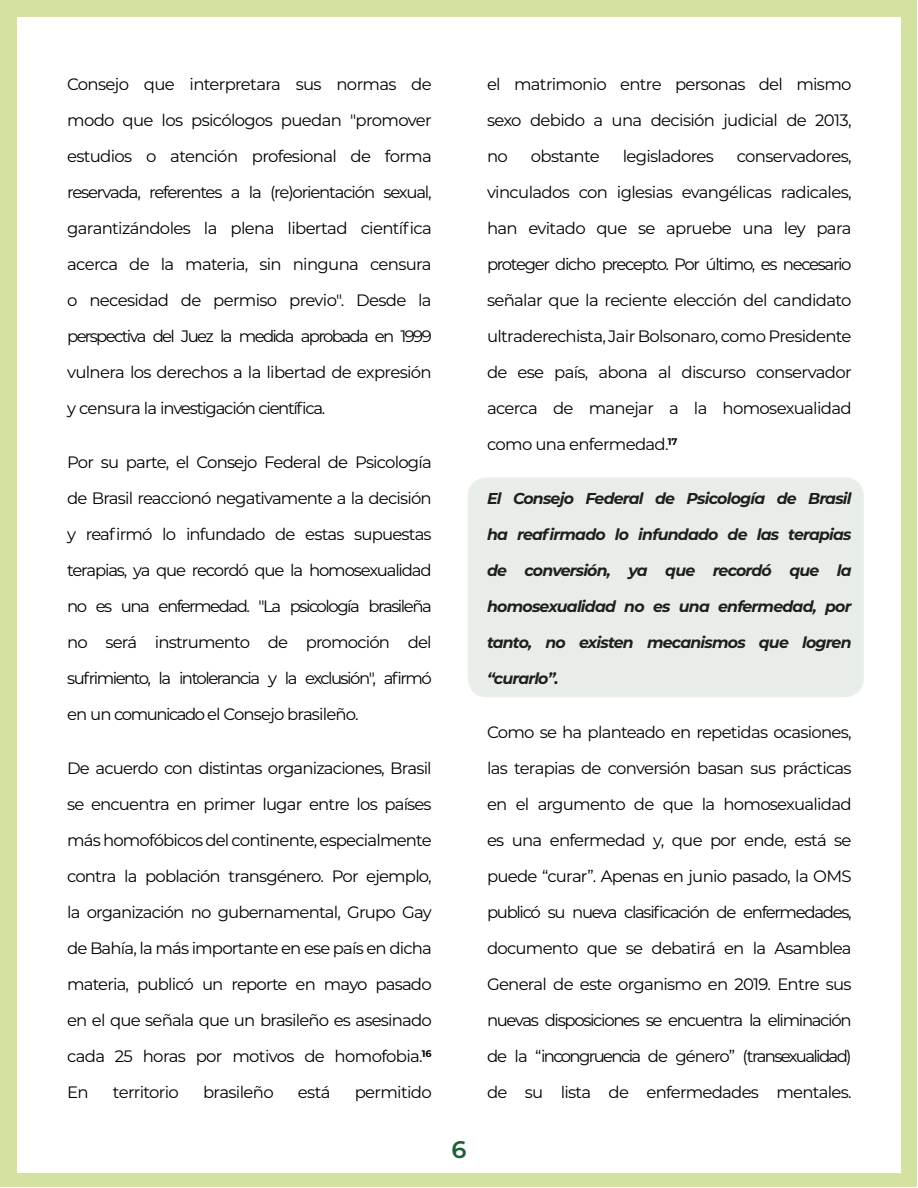
<style>
.page{position:relative;width:918px;height:1188px;background:#fff}
.page>*{position:absolute;margin:0;border:0;box-sizing:border-box;transform-origin:0 0}
.t1{font:600 24px "Montserrat";color:#1c6136}
.Texto_CEIGB{font:16.5px/36px "Montserrat";letter-spacing:-.04em;color:#000;text-align:justify}
.Resalte_CEIGB{font:italic 700 15.75px "Montserrat";letter-spacing:-.05em;color:#000}
</style>
<div class="page">
<div style="left:1px;top:1px;width:916px;height:1186px;background:#d3e2a1"></div>
<div style="left:17px;top:17px;width:884px;height:1155px;background:#fff"></div>
<div style="left:469px;top:478px;width:394px;height:219px;background:#e9edea;border-radius:18px"></div>
<div style="left:468px;top:477px;width:396px;height:220px;border:2px solid #92b792;border-radius:18px"></div>
<p class="Texto_CEIGB" style="left:67px;top:66px;width:366px">Consejo que interpretara sus normas de modo que los psicólogos puedan "promover estudios o atención profesional de forma reservada, referentes a la (re)orientación sexual, garantizándoles la plena libertad científica acerca de la materia, sin ninguna censura o necesidad de permiso previo". Desde la perspectiva del Juez la medida aprobada en 1999 vulnera los derechos a la libertad de expresión y censura la investigación científica.</p>
<p class="Texto_CEIGB" style="left:67px;top:444px;width:366px">Por su parte, el Consejo Federal de Psicología de Brasil reaccionó negativamente a la decisión y reafirmó lo infundado de estas supuestas terapias, ya que recordó que la homosexualidad no es una enfermedad. "La psicología brasileña no será instrumento de promoción del sufrimiento, la intolerancia y la exclusión", afirmó en un comunicado el Consejo brasileño.</p>
<p class="Texto_CEIGB" style="left:67px;top:750px;width:366px">De acuerdo con distintas organizaciones, Brasil se encuentra en primer lugar entre los países más homofóbicos del continente, especialmente contra la población transgénero. Por ejemplo, la organización no gubernamental, Grupo Gay de Bahía, la más importante en ese país en dicha materia, publicó un reporte en mayo pasado en el que señala que un brasileño es asesinado cada 25 horas por motivos de homofobia.<sup>16<br></sup>En</p>
<p class="Texto_CEIGB" style="left:113px;top:1074px;width:67px">territorio</p>
<p class="Texto_CEIGB" style="left:203px;top:1074px;width:72px">brasileño</p>
<p class="Texto_CEIGB" style="left:298px;top:1074px;width:34px">está</p>
<p class="Texto_CEIGB" style="left:355px;top:1074px;width:78px">permitido</p>
<h1 class="t1" style="left:451px;top:1133px;width:17px">6</h1>
<p class="Texto_CEIGB" style="left:487px;top:66px;width:366px">el matrimonio entre personas del mismo sexo debido a una decisión judicial de 2013, no</p>
<p class="Texto_CEIGB" style="left:487px;top:138px;width:366px;text-indent:250px">conservadores, vinculados con iglesias evangélicas radicales, han evitado que se apruebe una ley para proteger dicho precepto. Por último, es necesario señalar que la reciente elección del candidato ultraderechista, Jair Bolsonaro, como Presidente de ese país, abona al discurso conservador acerca de manejar a la homosexualidad como una enfermedad.<sup>17</sup></p>
<p class="Texto_CEIGB" style="left:531px;top:138px;width:70px">obstante</p>
<p class="Texto_CEIGB" style="left:623px;top:138px;width:93px">legisladores</p>
<p class="Resalte_CEIGB" style="left:487px;top:487px;width:366px">El Consejo Federal de Psicología de Brasil</p>
<p class="Resalte_CEIGB" style="left:487px;top:523px;width:366px">ha reafirmado lo infundado de las terapias</p>
<p class="Resalte_CEIGB" style="left:487px;top:559px;width:366px">de conversión, ya que recordó que la</p>
<p class="Resalte_CEIGB" style="left:487px;top:595px;width:366px">homosexualidad no es una enfermedad, por</p>
<p class="Resalte_CEIGB" style="left:487px;top:631px;width:366px">tanto, no existen mecanismos que logren</p>
<p class="Resalte_CEIGB" style="left:487px;top:667px;width:73px">“curarlo”.</p>
<p class="Texto_CEIGB" style="left:487px;top:714px;width:366px">Como se ha planteado en repetidas ocasiones, las terapias de conversión basan sus prácticas en el argumento de que la homosexualidad es una enfermedad y, que por ende, está se puede “curar”. Apenas en junio pasado, la OMS publicó su nueva clasificación de enfermedades, documento que se debatirá en la Asamblea General de este organismo en 2019. Entre sus nuevas disposiciones se encuentra la eliminación de la “incongruencia de género” (transexualidad) de su lista de enfermedades mentales.</p>
</div>
